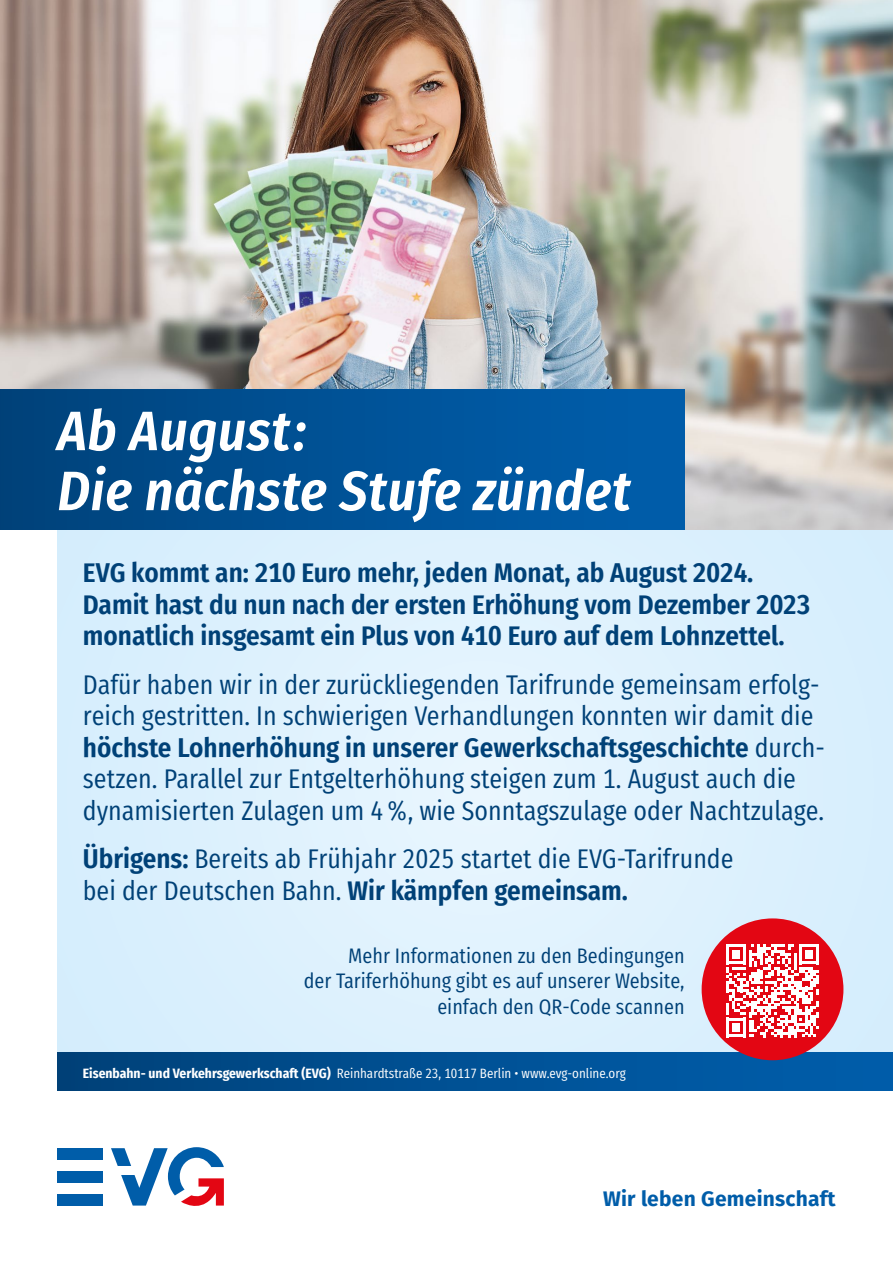
<style>
.page{position:relative;width:893px;height:1263px;background:#fff}
.page>*{position:absolute;margin:0;border:0;box-sizing:border-box;transform-origin:0 0}
.t1{font:italic 600 55.5px/60px "Fira Sans Condensed";letter-spacing:.01em;color:#fff}
.t2{font:27px/31.5px "Fira Sans Condensed";color:#004177}
.t3{font:600 27px/31.5px "Fira Sans Condensed";color:#004177}
.t4{font:21px/25.5px "Fira Sans Condensed";color:#004177;text-align:right}
.t5{font:700 21px "Fira Sans";letter-spacing:.01em;color:#005da9}
.t6{font:13.5px "Fira Sans Condensed";color:#fff}
.s1{font-weight:600}
.s2{font-weight:700}
</style>
<div class="page">
<div style="left:57px;top:522px;width:836px;height:530px;background:#ddf1fd"></div>
<img style="left:0;top:0;width:893px;height:529px">
<div style="left:0;top:389px;width:685px;height:140px;background:linear-gradient(to right,#00437b,#005fae)"></div>
<svg style="left:111px;top:1147px;width:113px;height:59px"></svg>
<div style="left:57px;top:1148px;width:46px;height:12px;background:#005da9"></div>
<div style="left:57px;top:1171px;width:46px;height:11px;background:#005da9"></div>
<div style="left:57px;top:1194px;width:46px;height:11px;background:#005da9"></div>
<div style="left:57px;top:1052px;width:836px;height:39px;background:linear-gradient(to right,#00427a,#005fad)"></div>
<div style="left:702px;top:918px;width:141px;height:142px;background:#e30613;border-radius:50%"></div>
<svg style="left:726px;top:944px;width:93px;height:93px"></svg>
<h1 class="t1" style="left:57px;top:398px;width:575px">Ab August:<br>Die nächste Stufe zündet</h1>
<p class="t3" style="left:83px;top:556px;width:729px">EVG kommt an: 210 Euro mehr, jeden Monat, ab August 2024.<br>Damit hast du nun nach der ersten Erhöhung vom Dezember 2023 monatlich insgesamt ein Plus von 410 Euro auf dem Lohnzettel.</p>
<p class="t2" style="left:83px;top:666px;width:744px">Dafür haben wir in der zurückliegenden Tarifrunde gemeinsam erfolg&shy;reich gestritten. In schwierigen Verhandlungen konnten wir damit die <span class="s1">höchste Lohnerhöhung in unserer Gewerkschaftsgeschichte</span> durch&shy;setzen. Parallel zur Entgelterhöhung steigen zum 1. August auch die dynamisierten Zulagen um 4%, wie Sonntagszulage oder Nachtzulage.</p>
<p class="t2" style="left:83px;top:840px;width:652px"><span class="s1">Übrigens:</span> Bereits ab Frühjahr 2025 startet die EVG-Tarifrunde bei der Deutschen Bahn. <span class="s1">Wir kämpfen gemeinsam.</span></p>
<p class="t4" style="left:304px;top:940px;width:382px">Mehr Informationen zu den Bedingungen<br>der Tariferhöhung gibt es auf unserer Website, einfach den QR-Code scannen</p>
<p class="t6" style="left:83px;top:1061px;width:544px"><span class="s2">Eisenbahn- und Verkehrsgewerkschaft (EVG)</span> Reinhardtstraße 23, 10117 Berlin • www.evg-online.org</p>
<p class="t5" style="left:603px;top:1180px;width:234px">Wir leben Gemeinschaft</p>
</div>
